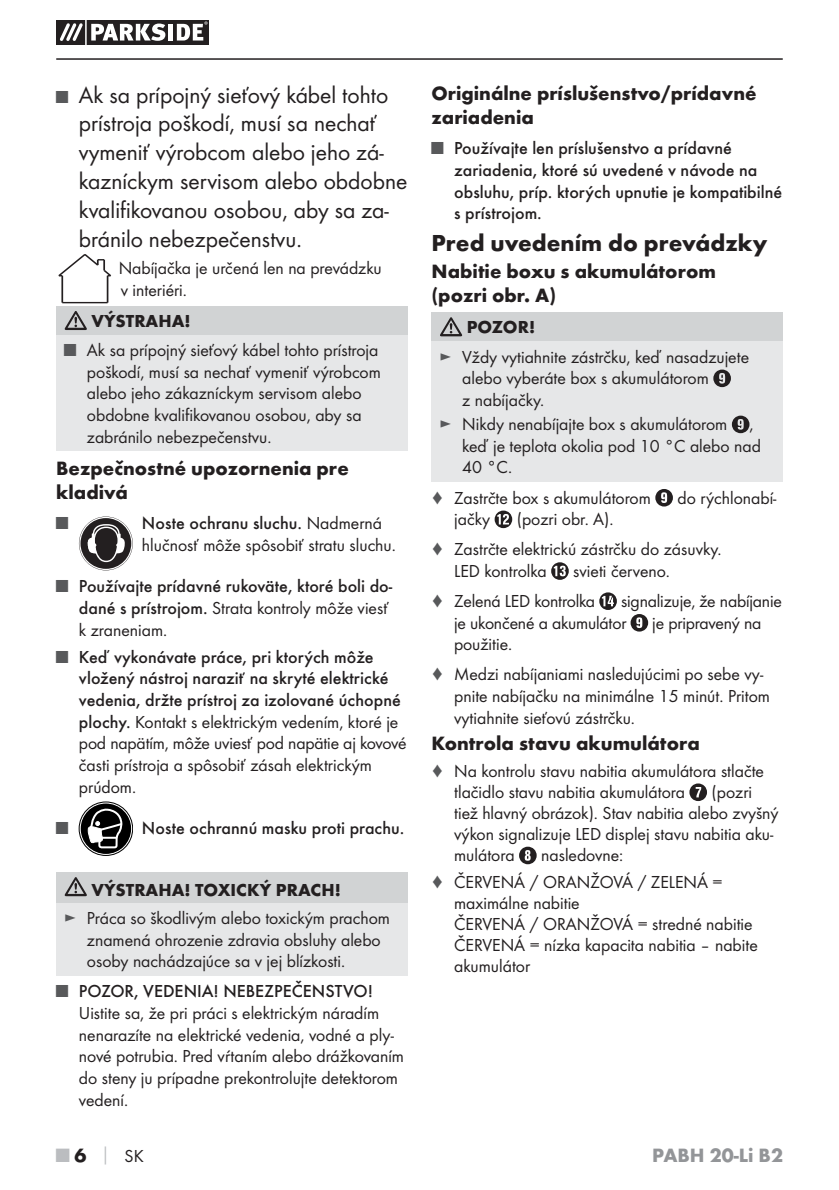
<style>
.page{position:relative;width:839px;height:1190px;background:#fff}
.page>*{position:absolute;margin:0;border:0;box-sizing:border-box;transform-origin:0 0}
.t1{font:24px/28.8px "Futura Boo";color:#231f20}
.t2{font:700 24px "Futura";color:#231f20}
.t3{font:700 20px/24px "Futura";color:#231f20}
.t4{font:700 20px "Futura";color:#939598}
.t5{font:18px/21.6px "Futura Boo";color:#231f20}
.t6{font:500 18px/21.6px "Futura";color:#231f20}
.t7{font:700 18px "Futura";color:#231f20}
.t8{font:18px "Futura Boo";color:#58595b}
.s1{font-size:18px;color:#58595b}
.s2{color:#58595b}
.s3{font-family:"Futura Boo";font-weight:400}
.s4{font-family:"Futura Boo";font-weight:400;color:#58595b}
.s5{font-family:"Futura";font-weight:500}
.s6{font-family:"Futura";font-weight:700;font-size:20px;color:#bbbdc0}
.s7{font-family:"Futura";font-weight:700;font-size:20px}
.s8{font-family:"Futura";font-weight:700;color:#bbbdc0}
</style>
<div class="page">
<hr style="left:56px;top:58px;width:726px;height:2px;background:#231f20">
<svg style="left:56px;top:20px;width:153px;height:25px"></svg>
<hr style="left:85px;top:20px;width:2px;height:25px;background:#fff">
<div style="left:56px;top:306px;width:351px;height:29px;background:#d1d3d4"></div>
<div style="left:56px;top:335px;width:351px;height:115px;background:#e6e7e8"></div>
<svg style="left:65px;top:311px;width:22px;height:19px"></svg>
<svg style="left:79px;top:516px;width:54px;height:54px"></svg>
<div style="left:80px;top:803px;width:51px;height:51px;background:#000;border-radius:50%"></div>
<div style="left:79px;top:801px;width:54px;height:54px;border:1px solid #000;border-radius:50%"></div>
<svg style="left:87px;top:808px;width:36px;height:41px"></svg>
<div style="left:56px;top:872px;width:351px;height:30px;background:#d1d3d4"></div>
<div style="left:56px;top:902px;width:351px;height:73px;background:#e6e7e8"></div>
<svg style="left:65px;top:877px;width:22px;height:19px"></svg>
<div style="left:431px;top:313px;width:351px;height:28px;background:#d1d3d4"></div>
<div style="left:431px;top:341px;width:351px;height:140px;background:#e6e7e8"></div>
<svg style="left:440px;top:317px;width:22px;height:19px"></svg>
<svg style="left:713px;top:369px;width:17px;height:18px"></svg>
<svg style="left:731px;top:415px;width:18px;height:18px"></svg>
<svg style="left:655px;top:489px;width:17px;height:17px"></svg>
<svg style="left:494px;top:510px;width:18px;height:18px"></svg>
<svg style="left:551px;top:562px;width:17px;height:18px"></svg>
<svg style="left:599px;top:592px;width:17px;height:18px"></svg>
<svg style="left:630px;top:614px;width:17px;height:17px"></svg>
<svg style="left:689px;top:783px;width:17px;height:18px"></svg>
<svg style="left:519px;top:846px;width:17px;height:18px"></svg>
<svg style="left:58px;top:254px;width:53px;height:49px"></svg>
<h1 class="t1" style="left:79px;top:81px;width:330px;text-indent:-23px"><span class="s1">■</span> Ak sa prípojný sieťový kábel tohto prístroja poškodí, musí sa nechať vymeniť výrobcom alebo jeho zá&shy;kazníckym servisom alebo obdobne kvalifikovanou osobou, aby sa za&shy;bránilo nebezpečenstvu.</h1>
<p class="t5" style="left:119px;top:258px;width:264px">Nabíjačka je určená len na prevádzku v interiéri.</p>
<p class="t7" style="left:91px;top:314px;width:101px">VÝSTRAHA!</p>
<p class="t5" style="left:87px;top:340px;width:295px;text-indent:-23px"><span class="s2">■</span> Ak sa prípojný sieťový kábel tohto prístroja poškodí, musí sa nechať vymeniť výrobcom alebo jeho zákazníckym servisom alebo obdobne kvalifikovanou osobou, aby sa zabránilo nebezpečenstvu.</p>
<p class="t3" style="left:56px;top:458px;width:294px">Bezpečnostné upozornenia pre kladivá</p>
<p class="t8" style="left:56px;top:515px;width:14px">■</p>
<p class="t6" style="left:142px;top:513px;width:241px">Noste ochranu sluchu. <span class="s3">Nadmerná</span></p>
<p class="t5" style="left:142px;top:535px;width:255px">hlučnosť môže spôsobiť stratu sluchu.</p>
<p class="t6" style="left:56px;top:576px;width:337px"><span class="s4">■</span> Používajte prídavné rukoväte, ktoré boli do-</p>
<p class="t5" style="left:79px;top:598px;width:311px"><span class="s5">dané s prístrojom.</span> Strata kontroly môže viesť k zraneniam.</p>
<p class="t6" style="left:79px;top:647px;width:323px;text-indent:-23px"><span class="s4">■</span> Keď vykonávate práce, pri ktorých môže vložený nástroj naraziť na skryté elektrické vedenia, držte prístroj za izolované úchopné</p>
<p class="t5" style="left:79px;top:712px;width:329px"><span class="s5">plochy.</span> Kontakt s elektrickým vedením, ktoré je pod napätím, môže uviesť pod napätie aj kovové časti prístroja a spôsobiť zásah elektrickým prúdom.</p>
<p class="t8" style="left:56px;top:820px;width:14px">■</p>
<p class="t6" style="left:142px;top:818px;width:264px">Noste ochrannú masku proti prachu.</p>
<p class="t7" style="left:91px;top:883px;width:251px">VÝSTRAHA! TOXICKÝ PRACH!</p>
<p class="t5" style="left:87px;top:908px;width:304px;text-indent:-23px"><span class="s2">►</span> Práca so škodlivým alebo toxickým prachom znamená ohrozenie zdravia obsluhy alebo osoby nachádzajúce sa v jej blízkosti.</p>
<p class="t6" style="left:56px;top:981px;width:318px"><span class="s4">■</span> POZOR, VEDENIA! NEBEZPEČENSTVO!</p>
<p class="t5" style="left:79px;top:1003px;width:326px">Uistite sa, že pri práci s elektrickým náradím nenarazíte na elektrické vedenia, vodné a ply&shy;nové potrubia. Pred vŕtaním alebo drážkovaním do steny ju prípadne prekontrolujte detektorom vedení.</p>
<p class="t3" style="left:431px;top:83px;width:326px">Originálne príslušenstvo/prídavné zariadenia</p>
<p class="t6" style="left:454px;top:139px;width:329px;text-indent:-23px"><span class="s4">■</span> Používajte len príslušenstvo a prídavné zariadenia, ktoré sú uvedené v návode na obsluhu, príp. ktorých upnutie je kompatibilné s prístrojom.</p>
<h1 class="t2" style="left:431px;top:233px;width:337px">Pred uvedením do prevádzky</h1>
<p class="t3" style="left:431px;top:261px;width:286px">Nabitie boxu s akumulátorom (pozri obr. A)</p>
<p class="t7" style="left:466px;top:320px;width:70px">POZOR!</p>
<p class="t5" style="left:462px;top:347px;width:288px;text-indent:-23px"><span class="s2">►</span> Vždy vytiahnite zástrčku, keď nasadzujete alebo vyberáte box s akumulátorom<br>z nabíjačky.</p>
<p class="t5" style="left:462px;top:414px;width:300px;text-indent:-23px"><span class="s2">►</span> Nikdy nenabíjajte box s akumulátorom , keď je teplota okolia pod 10 °C alebo nad<br>40 °C.</p>
<p class="t5" style="left:431px;top:487px;width:221px"><span class="s2">♦</span> Zastrčte box s akumulátorom</p>
<p class="t5" style="left:677px;top:487px;width:100px">do rýchlonabí-</p>
<p class="t5" style="left:454px;top:509px;width:37px">jačky</p>
<p class="t5" style="left:431px;top:505px;width:291px;line-height:30px;text-indent:85px">(pozri obr. A).<br><span class="s2">♦</span> Zastrčte elektrickú zástrčku do zásuvky.</p>
<p class="t5" style="left:454px;top:561px;width:94px">LED kontrolka</p>
<p class="t5" style="left:431px;top:557px;width:240px;line-height:30px;text-indent:142px">svieti červeno. <span class="s2">♦</span> Zelená LED kontrolka</p>
<p class="t5" style="left:454px;top:591px;width:329px;text-indent:167px">signalizuje, že nabíjanie je ukončené a akumulátor</p>
<p class="t5" style="left:652px;top:612px;width:111px">je pripravený na</p>
<p class="t5" style="left:431px;top:630px;width:333px;line-height:30px;text-indent:23px">použitie.<br><span class="s2">♦</span> Medzi nabíjaniami nasledujúcimi po sebe vy-</p>
<p class="t5" style="left:454px;top:686px;width:317px">pnite nabíjačku na minimálne 15 minút. Pritom vytiahnite sieťovú zástrčku.</p>
<p class="t3" style="left:431px;top:733px;width:270px">Kontrola stavu akumulátora</p>
<p class="t5" style="left:454px;top:761px;width:311px;text-indent:-23px"><span class="s2">♦</span> Na kontrolu stavu nabitia akumulátora stlačte tlačidlo stavu nabitia akumulátora</p>
<p class="t5" style="left:454px;top:782px;width:325px;line-height:21px;text-indent:257px">(pozri tiež hlavný obrázok). Stav nabitia alebo zvyšný výkon signalizuje LED displej stavu nabitia aku&shy;mulátora</p>
<p class="t5" style="left:431px;top:843px;width:292px;line-height:26.6px;text-align:center">nasledovne:<br><span class="s2">♦</span> ČERVENÁ / ORANŽOVÁ / ZELENÁ =</p>
<p class="t5" style="left:454px;top:893px;width:305px;line-height:21px">maximálne nabitie<br>ČERVENÁ / ORANŽOVÁ = stredné nabitie<br>ČERVENÁ = nízka kapacita nabitia – nabite akumulátor</p>
<p class="t5" style="left:56px;top:1146px;width:89px"><span class="s6">■</span> <span class="s7">6</span> <span class="s8">│</span> SK</p>
<p class="t4" style="left:651px;top:1147px;width:132px">PABH 20-Li B2</p>
</div>
